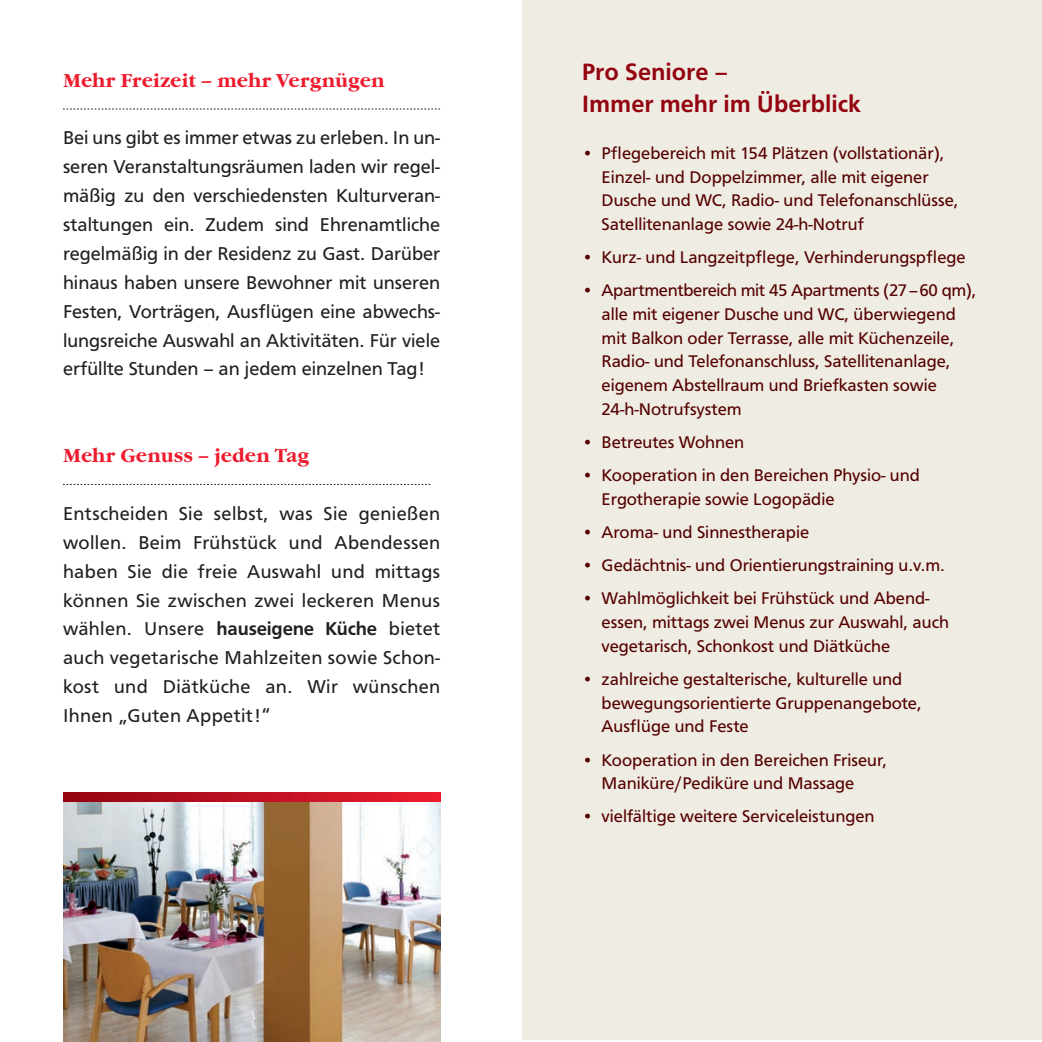
<style>
.page{position:relative;width:1042px;height:1042px;background:#fff}
.page>*{position:absolute;margin:0;border:0;box-sizing:border-box;transform-origin:0 0}
.t1{font:500 24.5px/31.5px "F015 T";color:#940410}
.t2{font:19.25px/28.9px "F015 T";color:#231f20;text-align:justify}
.t3{font:700 19.25px "Garamond Itc T";color:#ee1b2d}
.t4{font:17.5px/23.6px "F015 T";color:#500}
.s1{font-weight:500}
</style>
<div class="page">
<div style="left:522px;top:0;width:520px;height:1040px;background:#efede3"></div>
<svg style="left:63px;top:792px;width:377px;height:10px;background:#be1021"></svg>
<img style="left:63px;top:802px;width:377px;height:240px">
<svg style="left:63px;top:109px;width:377px;height:1px"></svg>
<svg style="left:63px;top:484px;width:367px;height:1px"></svg>
<p class="t3" style="left:63px;top:69px;width:323px">Mehr Freizeit – mehr Vergnügen</p>
<p class="t2" style="left:63px;top:124px;width:379px">Bei uns gibt es immer etwas zu erleben. In un&shy;seren Veranstaltungsräumen laden wir regel&shy;mäßig zu den verschiedensten Kulturveran&shy;staltungen ein. Zudem sind Ehrenamtliche regelmäßig in der Residenz zu Gast. Darüber hinaus haben unsere Bewohner mit unseren Festen, Vorträgen, Ausflügen eine abwechs&shy;lungsreiche Auswahl an Aktivitäten. Für viele erfüllte Stunden – an jedem einzelnen Tag!</p>
<p class="t3" style="left:63px;top:444px;width:247px">Mehr Genuss – jeden Tag</p>
<p class="t2" style="left:63px;top:499px;width:379px">Entscheiden Sie selbst, was Sie genießen wollen. Beim Frühstück und Abendessen haben Sie die freie Auswahl und mittags können Sie zwischen zwei leckeren Menus wählen. Unsere <span class="s1">hauseigene Küche</span> bietet auch vegetarische Mahlzeiten sowie Schon&shy;kost und Diätküche an. Wir wünschen Ihnen „Guten Appetit!“</p>
<h1 class="t1" style="left:582px;top:56px;width:281px">Pro Seniore –<br>Immer mehr im Überblick</h1>
<p class="t4" style="left:601px;top:141px;width:358px;text-indent:-20px">• Pflegebereich mit 154 Plätzen (vollstationär), Einzel- und Doppelzimmer, alle mit eigener Dusche und WC, Radio- und Telefonanschlüsse, Satellitenanlage sowie 24-h-Notruf</p>
<p class="t4" style="left:582px;top:246px;width:385px">• Kurz- und Langzeitpflege, Verhinderungspflege</p>
<p class="t4" style="left:601px;top:279px;width:376px;text-indent:-20px">• Apartmentbereich mit 45 Apartments (27–60 qm), alle mit eigener Dusche und WC, überwiegend mit Balkon oder Terrasse, alle mit Küchenzeile, Radio- und Telefonanschluss, Satellitenanlage, eigenem Abstellraum und Briefkasten sowie 24-h-Notrufsystem</p>
<p class="t4" style="left:582px;top:430px;width:164px">• Betreutes Wohnen</p>
<p class="t4" style="left:601px;top:463px;width:320px;text-indent:-20px">• Kooperation in den Bereichen Physio- und<br>Ergotherapie sowie Logopädie</p>
<p class="t4" style="left:582px;top:520px;width:229px">• Aroma- und Sinnestherapie</p>
<p class="t4" style="left:582px;top:554px;width:364px">• Gedächtnis- und Orientierungstraining u.v.m.</p>
<p class="t4" style="left:601px;top:587px;width:349px;text-indent:-20px">• Wahlmöglichkeit bei Frühstück und Abend&shy;essen, mittags zwei Menus zur Auswahl, auch vegetarisch, Schonkost und Diätküche</p>
<p class="t4" style="left:601px;top:667px;width:321px;text-indent:-20px">• zahlreiche gestalterische, kulturelle und bewegungsorientierte Gruppenangebote,<br>Ausflüge und Feste</p>
<p class="t4" style="left:601px;top:748px;width:287px;text-indent:-20px">• Kooperation in den Bereichen Friseur,<br>Maniküre/Pediküre und Massage</p>
<p class="t4" style="left:582px;top:805px;width:294px">• vielfältige weitere Serviceleistungen</p>
</div>
